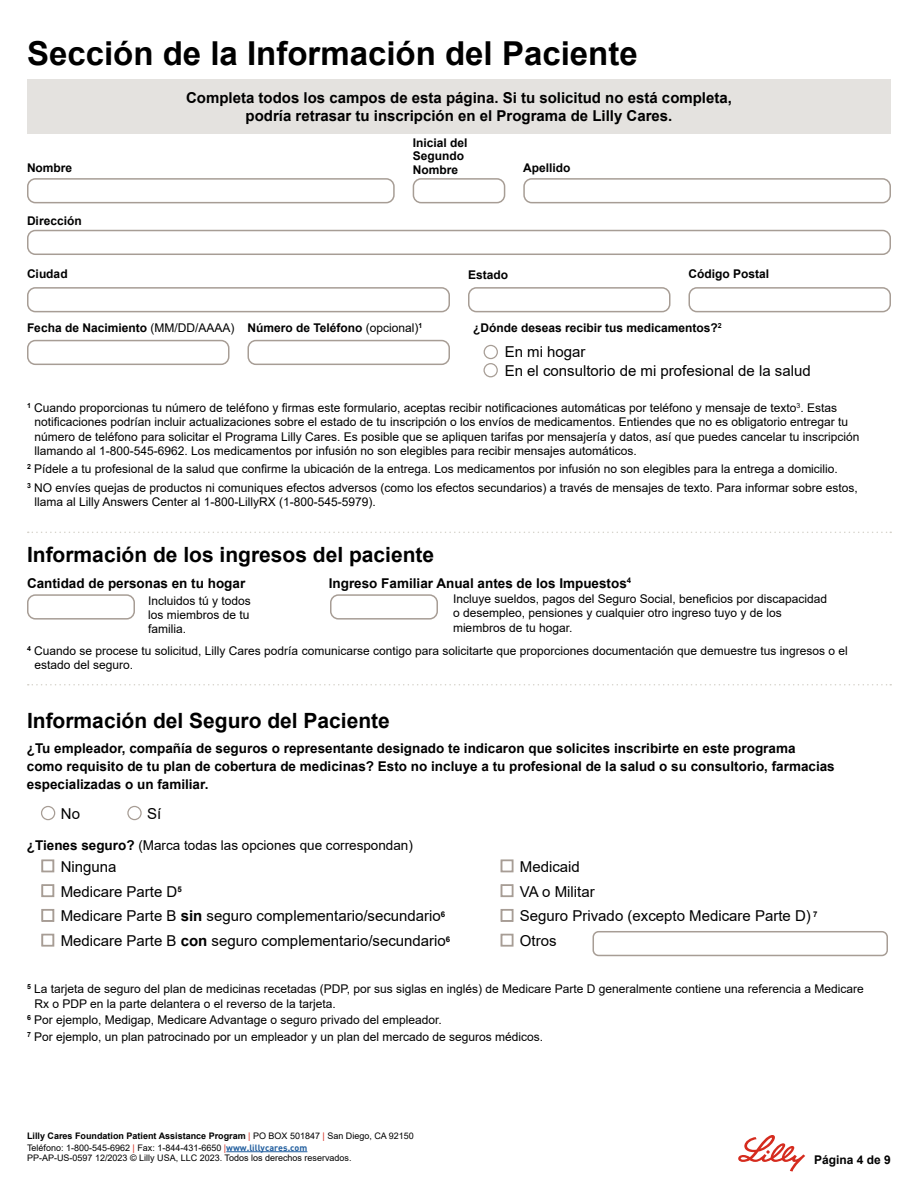
<style>
.page{position:relative;width:918px;height:1188px;background:#fff}
.page>*{position:absolute;margin:0;border:0;box-sizing:border-box;transform-origin:0 0}
.t1{font:700 33px "Arial";color:#000}
.t2{font:700 21px "Arial";color:#000}
.t3{font:15px/24.8px "Arial";color:#000}
.t4{font:700 15px/18px "Arial";color:#000;text-align:center}
.t5{font:700 13.5px/18px "Arial";color:#000}
.t6{font:13.5px "Arial";color:#000}
.t7{font:12px/14.4px "Arial";color:#000}
.t8{font:700 12px/13.5px "Arial";color:#000}
.t9{font:9px/12px "Arial";color:#000}
.s1{font-weight:400}
.s2{font-weight:700}
.s3{color:#d52b1e}
.s4{font-family:"DIN";font-weight:700;color:#215e9e}
</style>
<div class="page">
<hr style="left:226px;top:1151px;width:81px;height:1px;background:#215e9e">
<svg style="left:738px;top:1135px;width:67px;height:37px"></svg>
<div style="left:27px;top:79px;width:864px;height:54px;background:#e4e2df"></div>
<div style="left:27px;top:178px;width:368px;height:25px;border:2px solid #a79d95;border-radius:8px"></div>
<div style="left:27px;top:287px;width:423px;height:25px;border:2px solid #a79d95;border-radius:8px"></div>
<div style="left:27px;top:594px;width:108px;height:26px;border:2px solid #a79d95;border-radius:8px"></div>
<div style="left:27px;top:340px;width:203px;height:25px;border:2px solid #a79d95;border-radius:8px"></div>
<div style="left:27px;top:230px;width:864px;height:25px;border:2px solid #a79d95;border-radius:8px"></div>
<div style="left:523px;top:178px;width:368px;height:25px;border:2px solid #a79d95;border-radius:8px"></div>
<div style="left:689px;top:287px;width:202px;height:25px;border:2px solid #a79d95;border-radius:8px"></div>
<div style="left:413px;top:178px;width:92px;height:25px;border:2px solid #a79d95;border-radius:8px"></div>
<div style="left:468px;top:287px;width:203px;height:25px;border:2px solid #a79d95;border-radius:8px"></div>
<div style="left:248px;top:340px;width:202px;height:25px;border:2px solid #a79d95;border-radius:8px"></div>
<svg style="left:28px;top:532px;width:863px;height:1px"></svg>
<div style="left:484px;top:345px;width:14px;height:14px;border:1px solid #a79d95;border-radius:50%"></div>
<div style="left:483px;top:363px;width:15px;height:14px;border:1px solid #a79d95;border-radius:50%"></div>
<div style="left:330px;top:594px;width:108px;height:26px;border:2px solid #a79d95;border-radius:8px"></div>
<div style="left:593px;top:931px;width:295px;height:25px;border:2px solid #a79d95;border-radius:5px"></div>
<div style="left:41px;top:806px;width:14px;height:14px;border:1px solid #a79d95;border-radius:50%"></div>
<div style="left:127px;top:806px;width:15px;height:14px;border:1px solid #a79d95;border-radius:50%"></div>
<svg style="left:28px;top:684px;width:863px;height:2px"></svg>
<h1 class="t1" style="left:27px;top:30px;width:612px">Sección de la Información del Paciente</h1>
<p class="t4" style="left:186px;top:88px;width:547px">Completa todos los campos de esta página. Si tu solicitud no está completa, podría retrasar tu inscripción en el Programa de Lilly Cares.</p>
<p class="t8" style="left:523px;top:161px;width:49px">Apellido</p>
<p class="t8" style="left:413px;top:136px;width:56px">Inicial del<br>Segundo<br>Nombre</p>
<p class="t8" style="left:27px;top:161px;width:47px">Nombre</p>
<p class="t8" style="left:27px;top:214px;width:56px">Dirección</p>
<p class="t8" style="left:27px;top:267px;width:42px">Ciudad</p>
<p class="t8" style="left:27px;top:321px;width:209px">Fecha de Nacimiento <span class="s1">(MM/DD/AAAA)</span></p>
<p class="t8" style="left:248px;top:321px;width:177px">Número de Teléfono <span class="s1">(opcional)</span><sup>1</sup></p>
<p class="t8" style="left:468px;top:269px;width:42px">Estado</p>
<p class="t8" style="left:688px;top:267px;width:82px">Código Postal</p>
<p class="t8" style="left:473px;top:321px;width:250px">¿Dónde deseas recibir tus medicamentos?<sup>2</sup></p>
<p class="t3" style="left:505px;top:342px;width:307px;line-height:18.8px">En mi hogar<br>En el consultorio de mi profesional de la salud</p>
<p class="t7" style="left:35px;top:401px;width:827px;text-indent:-8px"><sup>1</sup> Cuando proporcionas tu número de teléfono y firmas este formulario, aceptas recibir notificaciones automáticas por teléfono y mensaje de texto<sup>3</sup>. Estas notificaciones podrían incluir actualizaciones sobre el estado de tu inscripción o los envíos de medicamentos. Entiendes que no es obligatorio entregar tu número de teléfono para solicitar el Programa Lilly Cares. Es posible que se apliquen tarifas por mensajería y datos, así que puedes cancelar tu inscripción llamando al 1-800-545-6962. Los medicamentos por infusión no son elegibles para recibir mensajes automáticos.</p>
<p class="t7" style="left:27px;top:460px;width:832px;line-height:18.1px"><sup>2</sup> Pídele a tu profesional de la salud que confirme la ubicación de la entrega. Los medicamentos por infusión no son elegibles para la entrega a domicilio.<br><sup>3</sup> NO envíes quejas de productos ni comuniques efectos adversos (como los efectos secundarios) a través de mensajes de texto. Para informar sobre estos,</p>
<p class="t7" style="left:35px;top:494px;width:343px">llama al Lilly Answers Center al 1-800-LillyRX (1-800-545-5979).</p>
<h2 class="t2" style="left:27px;top:540px;width:409px">Información de los ingresos del paciente</h2>
<p class="t7" style="left:148px;top:593px;width:104px;text-align:justify">Incluidos tú y todos los miembros de tu familia.</p>
<p class="t7" style="left:453px;top:592px;width:376px">Incluye sueldos, pagos del Seguro Social, beneficios por discapacidad o desempleo, pensiones y cualquier otro ingreso tuyo y de los miembros de tu hogar.</p>
<p class="t5" style="left:329px;top:574px;width:304px">Ingreso Familiar Anual antes de los Impuestos<sup>4</sup></p>
<p class="t5" style="left:27px;top:574px;width:220px">Cantidad de personas en tu hogar</p>
<p class="t7" style="left:35px;top:643px;width:815px;text-indent:-8px"><sup>4</sup> Cuando se procese tu solicitud, Lilly Cares podría comunicarse contigo para solicitarte que proporciones documentación que demuestre tus ingresos o el estado del seguro.</p>
<h2 class="t2" style="left:27px;top:706px;width:364px">Información del Seguro del Paciente</h2>
<p class="t5" style="left:27px;top:740px;width:809px">¿Tu empleador, compañía de seguros o representante designado te indicaron que solicites inscribirte en este programa como requisito de tu plan de cobertura de medicinas? Esto no incluye a tu profesional de la salud o su consultorio, farmacias especializadas o un familiar.</p>
<p class="t3" style="left:61px;top:802px;width:21px">No</p>
<p class="t3" style="left:147px;top:802px;width:16px">Sí</p>
<p class="t6" style="left:27px;top:836px;width:388px"><span class="s2">¿Tienes seguro?</span> (Marca todas las opciones que correspondan)</p>
<p class="t3" style="left:61px;top:854px;width:391px">Ninguna<br>Medicare Parte D<sup>5<br></sup>Medicare Parte B <span class="s2">sin</span> seguro complementario/secundario<sup>6<br></sup>Medicare Parte B <span class="s2">con</span> seguro complementario/secundario<sup>6</sup></p>
<p class="t3" style="left:520px;top:854px;width:299px">Medicaid<br>VA o Militar<br>Seguro Privado (excepto Medicare Parte D) <sup>7<br></sup>Otros</p>
<p class="t7" style="left:27px;top:982px;width:838px"><sup>5</sup> La tarjeta de seguro del plan de medicinas recetadas (PDP, por sus siglas en inglés) de Medicare Parte D generalmente contiene una referencia a Medicare</p>
<p class="t7" style="left:35px;top:997px;width:303px">Rx o PDP en la parte delantera o el reverso de la tarjeta.</p>
<p class="t7" style="left:27px;top:1012px;width:416px"><sup>6</sup> Por ejemplo, Medigap, Medicare Advantage o seguro privado del empleador.</p>
<p class="t7" style="left:27px;top:1029px;width:518px"><sup>7</sup> Por ejemplo, un plan patrocinado por un empleador y un plan del mercado de seguros médicos.</p>
<p class="t9" style="left:27px;top:1129px;width:388px"><span class="s2">Lilly Cares Foundation Patient Assistance Program</span> <span class="s3">|</span> PO BOX 501847 <span class="s3">|</span> San Diego, CA 92150<br>Teléfono: 1-800-545-6962 <span class="s3">|</span> Fax: 1-844-431-6650 <span class="s3">|</span><span class="s4">www.lillycares.com</span></p>
<p class="t9" style="left:27px;top:1152px;width:326px">PP-AP-US-0597 12/2023 © Lilly USA, LLC 2023. Todos los derechos reservados.</p>
<p class="t8" style="left:814px;top:1153px;width:78px">Página 4 de 9</p>
</div>
